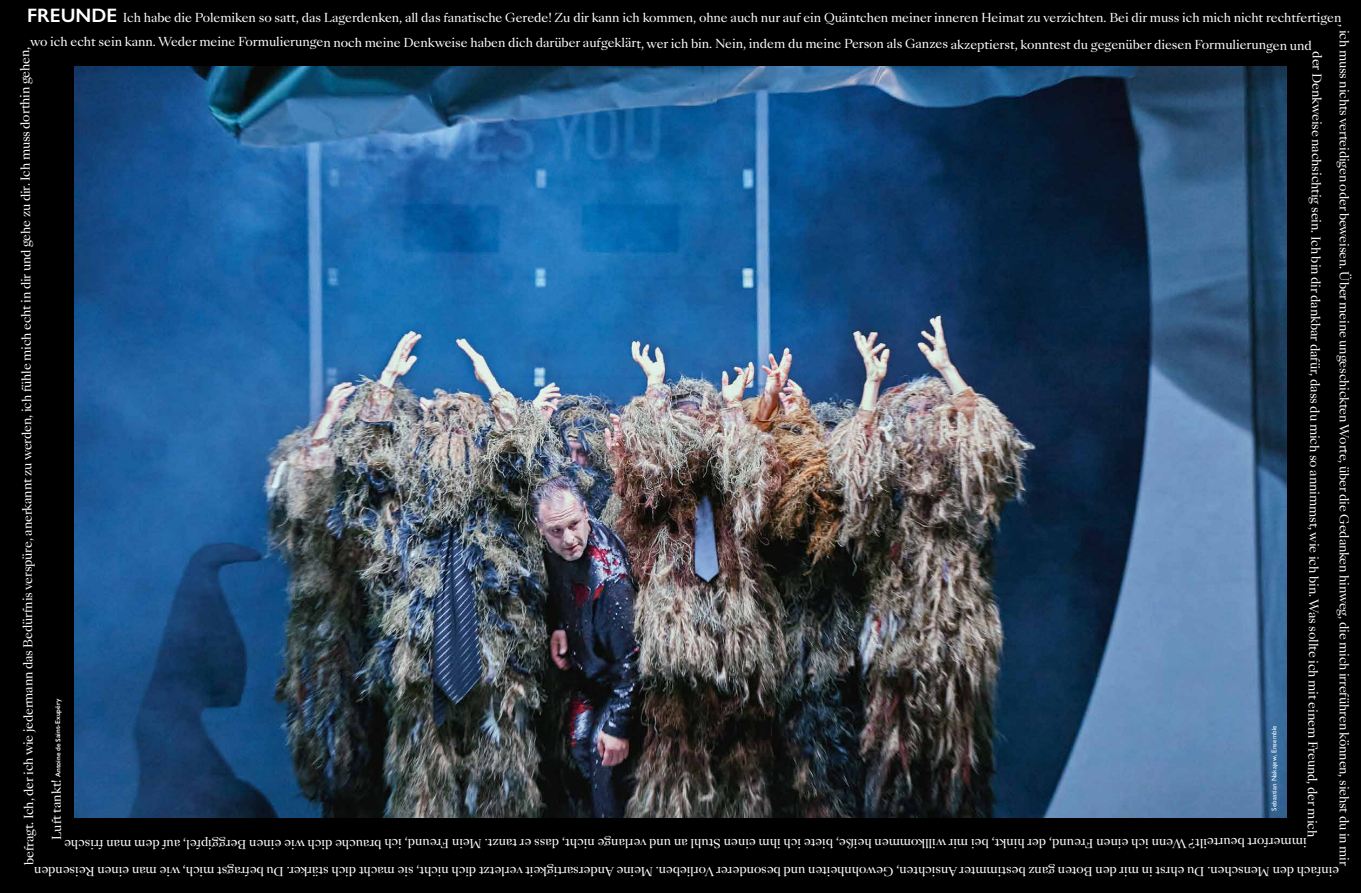
<style>
.page{position:relative;width:1361px;height:893px;background:#000}
.page>*{position:absolute;margin:0;border:0;box-sizing:border-box;transform-origin:0 0}
.t1{font:12px "Sang Bleu Kingdom";letter-spacing:-.015em;color:#fff}
.t2{font:600 6.98px "Gill Sans Nova";letter-spacing:-.01em;color:#fff}
.t3{font:500 6.9px "Gill Sans Nova";letter-spacing:.015em;color:#fff}
.s1{font-family:"Gill Sans Nova";font-weight:600;font-size:19.5px}
.s2{font-family:"Sang Bleu Kingdom";font-weight:400;font-size:12px}
</style>
<div class="page">
<img style="left:74px;top:67px;width:1212px;height:751px">
<p class="t1" style="left:27px;top:10px;width:1315px"><span class="s1">FREUNDE</span> Ich habe die Polemiken so satt, das Lagerdenken, all das fanatische Gerede! Zu dir kann ich kommen, ohne auch nur auf ein Quäntchen meiner inneren Heimat zu verzichten. Bei dir muss ich mich nicht rechtfertigen</p>
<p class="t1" style="left:1352px;top:24px;width:843px;rotate:90deg">, ich muss nichts verteidigen oder beweisen. Über meine ungeschickten Worte, über die Gedanken hinweg, die mich irreführen können, siehst du in mir</p>
<p class="t1" style="left:30px;top:35px;width:1283px">wo ich echt sein kann. Weder meine Formulierungen noch meine Denkweise haben dich darüber aufgeklärt, wer ich bin. Nein, indem du meine Person als Ganzes akzeptierst, konntest du gegenüber diesen Formulierungen und</p>
<p class="t1" style="left:1323px;top:51px;width:787px;rotate:90deg">der Denkweise nachsichtig se ni . Ich b ni dir dankbar dafür, dass du mich so ann mi mst, wie ich b ni W. as sollte ich mit e ni em Freund, der mich</p>
<p class="t1" style="left:19px;top:858px;width:813px;rotate:-90deg">efragt. Ich, der ich wie ej de mr ann das Bedürfnis verspüre, anerkannt zu werden, ich füh el mich echt ni dir und gehe zu dir. Ich muss dorth ni gehen,</p>
<p class="t2" style="left:54px;top:832px;width:134px;rotate:-90deg"><span class="s2">uft tankt!</span> Anto ni e de Sa ni t-Exupéry</p>
<p class="t3" style="left:1270px;top:810px;width:87px;rotate:-90deg">Sebastian Nakajew, Ensemble</p>
<p class="t1" style="left:48px;top:840px;width:10px;rotate:-90deg">L</p>
<p class="t1" style="left:1306px;top:852px;width:1244px;rotate:180deg">mi m o f r e t r ueb ? t l i e t r W ne n hc i n i e ne F ue r n d d, r e h n i mi eb, t k wr i ok l l i m m ne h ß i e e t e i b, e hc i h i m n i e ne S u t h nal u n d na l r ev eg n hc i d, t s sa r e na t M. t z n i e F ue r n d hc i , ua r b hc e d hc i w e i n i e ne B p i gg r e ua, l e f df me m na hcs i r f e</p>
<p class="t1" style="left:21px;top:865px;width:9px;rotate:-90deg">b</p>
<p class="t1" style="left:1339px;top:880px;width:1306px;rotate:-180deg">n i e hca f d ne M ne hcs ne D. u he t s r n i m r i d ne B o ne t nag z mi t seb m Ar e t n hc i s ne t G, we o h n h ne t i e u n d oseb n d Vr e r e o nebe i l r M. n i e e A n d t z t e l r evt i ekg i t r a s r e d hc i n hc i e i s , t m hca t d hc i D. r ek r ä t s u t sga r f eb m hc i w, e i m na n i e ne R nes i e d ne</p>
</div>
